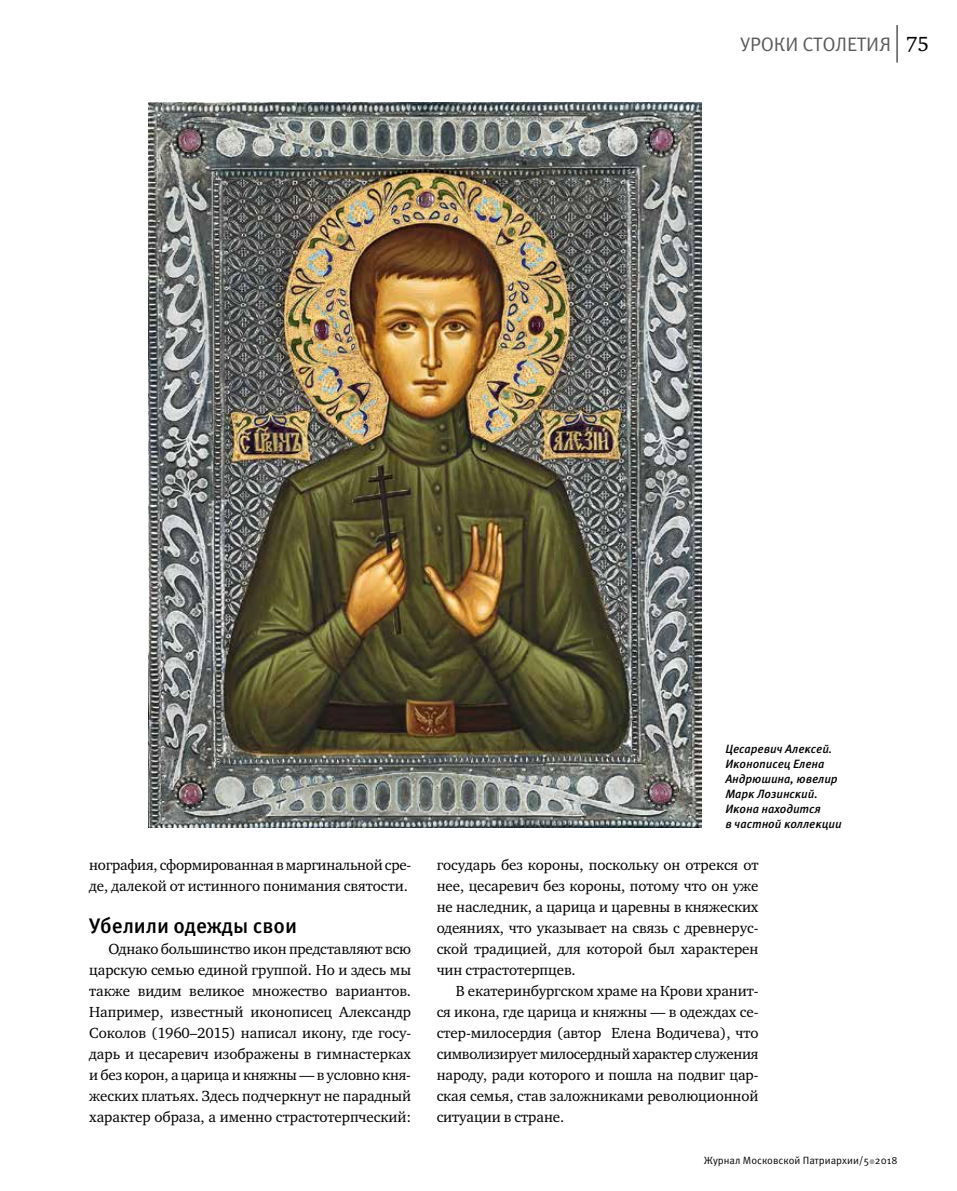
<style>
.page{position:relative;width:957px;height:1191px;background:#fff}
.page>*{position:absolute;margin:0;border:0;box-sizing:border-box;transform-origin:0 0}
.t1{font:500 21px "Meta Pro";letter-spacing:-.005em;color:#000}
.t2{font:19.5px "Meta Pro";letter-spacing:-.005em;color:#58595b}
.t3{font:15px/21px "Charter ITC";letter-spacing:-.005em;color:#000;text-align:justify}
.t4{font:italic 500 12px/15px "Meta Pro";letter-spacing:-.005em;color:#000}
.t5{font:10.5px "Meta Pro";color:#000}
.s1{font-family:"Charter ITC";font-size:21px;color:#000}
</style>
<div class="page">
<hr style="left:896px;top:25px;width:1px;height:38px;background:#000">
<svg style="left:869px;top:1159px;width:5px;height:5px"></svg>
<img style="left:148px;top:103px;width:554px;height:725px">
<h2 class="t2" style="left:741px;top:32px;width:190px">УРОКИ СТОЛЕТИЯ <span class="s1">75</span></h2>
<p class="t3" style="left:89px;top:854px;width:323px">нография, сформированная в маргинальной сре&shy;де, далекой от истинного понимания святости.</p>
<h1 class="t1" style="left:89px;top:912px;width:209px">Убелили одежды свои</h1>
<p class="t3" style="left:89px;top:938px;width:323px;text-indent:19px">Однако большинство икон представляют всю царскую семью единой группой. Но и здесь мы также видим великое множество вариантов.<br>Например, известный иконописец Александр Соколов (1960–2015) написал икону, где госу&shy;дарь и цесаревич изображены в гимнастерках и без корон, а царица и княжны — в условно кня&shy;жеских платьях. Здесь подчеркнут не парадный характер образа, а именно страстотерпческий:</p>
<p class="t4" style="left:725px;top:741px;width:118px">Цесаревич Алексей.<br>Иконописец Елена<br>Андрюшина, ювелир<br>Марк Лозинский.<br>Икона находится<br>в частной коллекции</p>
<p class="t3" style="left:437px;top:854px;width:323px">государь без короны, поскольку он отрекся от нее, цесаревич без короны, потому что он уже не наследник, а царица и царевны в княжеских одеяниях, что указывает на связь с древнерус&shy;ской традицией, для которой был характерен чин страстотерпцев.</p>
<p class="t3" style="left:437px;top:980px;width:323px;text-indent:19px">В екатеринбургском храме на Крови хранит&shy;ся икона, где царица и княжны — в одеждах се&shy;стер-милосердия (автор Елена Водичева), что символизирует милосердный характер служения народу, ради которого и пошла на подвиг цар&shy;ская семья, став заложниками революционной ситуации в стране.</p>
<p class="t5" style="left:704px;top:1153px;width:195px">Журнал Московской Патриархии/5 2018</p>
</div>
